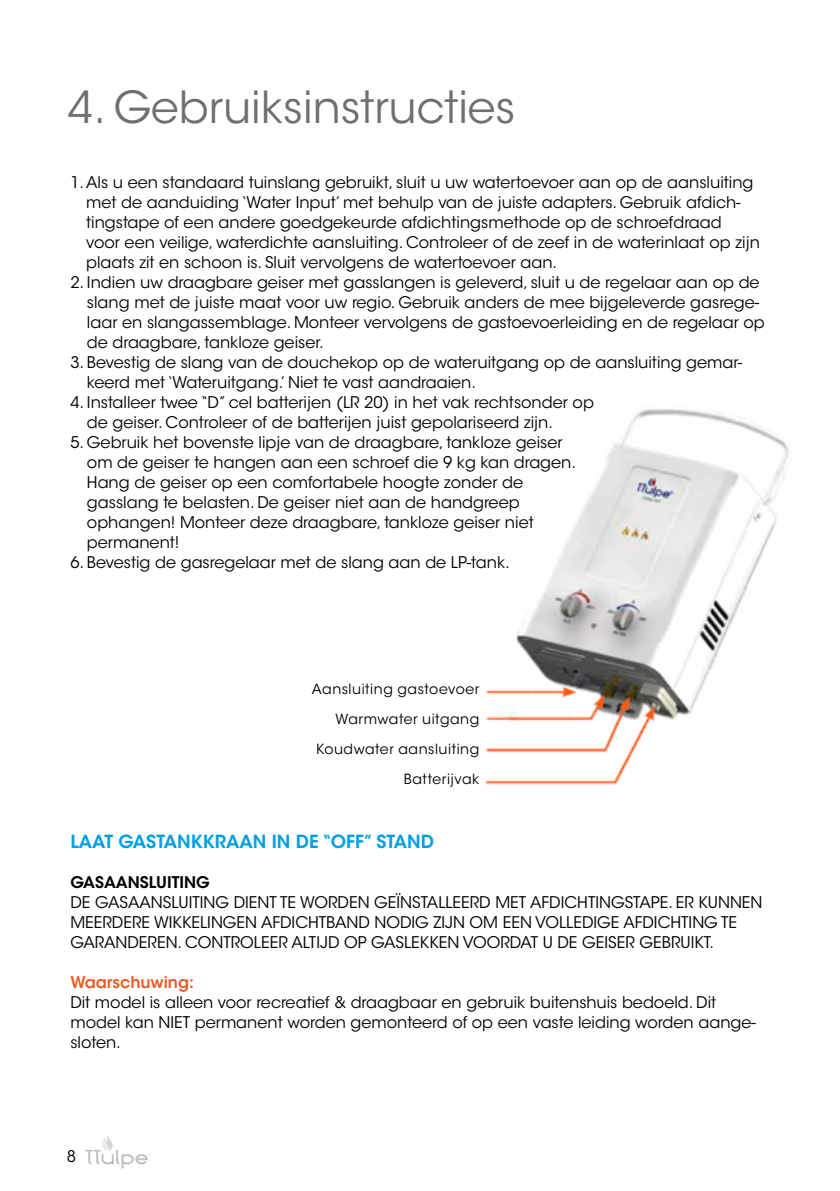
<style>
.page{position:relative;width:840px;height:1191px;background:#fff}
.page>*{position:absolute;margin:0;border:0;box-sizing:border-box;transform-origin:0 0}
.t1{font:44px "ITC Avant Garde Std";color:#706f6f}
.t2{font:600 18px "ITC Avant Garde Std";color:#009fe3}
.t3{font:16px/20px "ITC Avant Garde Std";color:#000}
.t4{font:600 16px "ITC Avant Garde Std";color:#000}
.t5{font:600 16px "ITC Avant Garde Std";color:#eb5b25}
.t6{font:14px/30px "ITC Avant Garde Std";letter-spacing:.04em;color:#000;text-align:right}
</style>
<div class="page">
<img style="left:485px;top:409px;width:304px;height:376px">
<svg style="left:85px;top:1136px;width:65px;height:32px"></svg>
<h1 class="t1" style="left:68px;top:81px;width:448px">4. Gebruiksinstructies</h1>
<p class="t3" style="left:86px;top:172px;width:675px;text-indent:-16px">1. Als u een standaard tuinslang gebruikt, sluit u uw watertoevoer aan op de aansluiting met de aanduiding ‘Water Input’ met behulp van de juiste adapters. Gebruik afdich&shy;tingstape of een andere goedgekeurde afdichtingsmethode op de schroefdraad<br>voor een veilige, waterdichte aansluiting. Controleer of de zeef in de waterinlaat op zijn plaats zit en schoon is. Sluit vervolgens de watertoevoer aan.</p>
<p class="t3" style="left:87px;top:272px;width:679px;text-indent:-17px">2. Indien uw draagbare geiser met gasslangen is geleverd, sluit u de regelaar aan op de slang met de juiste maat voor uw regio. Gebruik anders de mee bijgeleverde gasrege&shy;laar en slangassemblage. Monteer vervolgens de gastoevoerleiding en de regelaar op de draagbare, tankloze geiser.</p>
<p class="t3" style="left:87px;top:352px;width:656px;text-indent:-17px">3. Bevestig de slang van de douchekop op de wateruitgang op de aansluiting gemar&shy;keerd met ‘Wateruitgang.’ Niet te vast aandraaien.</p>
<p class="t3" style="left:87px;top:392px;width:508px;text-indent:-17px">4. Installeer twee “D” cel batterijen (LR 20) in het vak rechtsonder op de geiser. Controleer of de batterijen juist gepolariseerd zijn.</p>
<p class="t3" style="left:87px;top:432px;width:490px;text-indent:-17px">5. Gebruik het bovenste lipje van de draagbare, tankloze geiser om de geiser te hangen aan een schroef die 9 kg kan dragen.<br>Hang de geiser op een comfortabele hoogte zonder de gasslang te belasten. De geiser niet aan de handgreep ophangen! Monteer deze draagbare, tankloze geiser niet permanent!</p>
<p class="t3" style="left:70px;top:552px;width:440px">6. Bevestig de gasregelaar met de slang aan de LP-tank.</p>
<p class="t6" style="left:312px;top:674px;width:169px">Aansluiting gastoevoer<br>Warmwater uitgang<br>Koudwater aansluiting<br>Batterijvak</p>
<p class="t2" style="left:70px;top:830px;width:365px">LAAT GASTANKKRAAN IN DE “OFF” STAND</p>
<p class="t4" style="left:70px;top:872px;width:141px">GASAANSLUITING</p>
<p class="t3" style="left:70px;top:892px;width:693px">DE GASAANSLUITING DIENT TE WORDEN GEÏNSTALLEERD MET AFDICHTINGSTAPE. ER KUNNEN<br>MEERDERE WIKKELINGEN AFDICHTBAND NODIG ZIJN OM EEN VOLLEDIGE AFDICHTING TE<br>GARANDEREN. CONTROLEER ALTIJD OP GASLEKKEN VOORDAT U DE GEISER GEBRUIKT.</p>
<p class="t5" style="left:70px;top:972px;width:125px">Waarschuwing:</p>
<p class="t3" style="left:70px;top:992px;width:686px">Dit model is alleen voor recreatief &amp; draagbaar en gebruik buitenshuis bedoeld. Dit model kan NIET permanent worden gemonteerd of op een vaste leiding worden aange&shy;sloten.</p>
<p class="t3" style="left:67px;top:1146px;width:11px">8</p>
</div>
